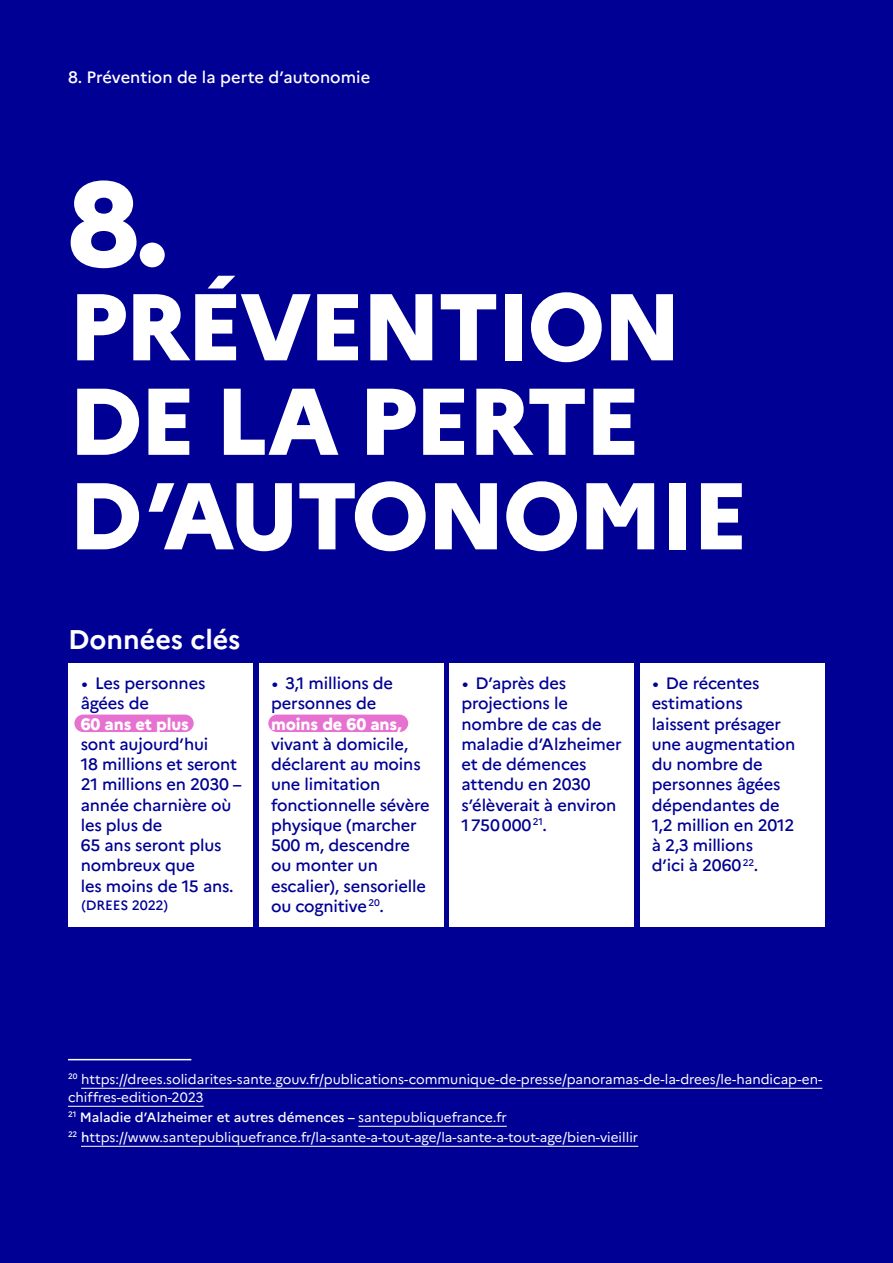
<style>
.page{position:relative;width:893px;height:1263px;background:#000094}
.page>*{position:absolute;margin:0;border:0;box-sizing:border-box;transform-origin:0 0}
.t1{font:800 118.5px "Marianne";color:#fff}
.t2{font:800 94.5px/94.5px "Marianne";letter-spacing:-.035em;color:#fff}
.t3{font:700 27px "Marianne";color:#fff}
.t4{font:500 16.5px/20.2px "Marianne";letter-spacing:-.01em;color:#000094}
.t5{font:500 16.5px "Marianne";color:#fff}
.t6{font:800 16.5px "Marianne";letter-spacing:-.01em;color:#fff}
.t7{font:13.5px/18px "Marianne";color:#fff}
.t8{font:500 13.5px "Marianne";letter-spacing:-.01em;color:#000094}
.s1{font-weight:500}
</style>
<div class="page">
<div style="left:449px;top:663px;width:185px;height:264px;background:#fff"></div>
<div style="left:68px;top:663px;width:185px;height:264px;background:#fff"></div>
<div style="left:259px;top:663px;width:184px;height:264px;background:#fff"></div>
<div style="left:640px;top:663px;width:185px;height:264px;background:#fff"></div>
<div style="left:74px;top:714px;width:120px;height:18px;background:#e771d0;border-radius:9px"></div>
<div style="left:268px;top:714px;width:140px;height:18px;background:#e771d0;border-radius:9px"></div>
<hr style="left:68px;top:1059px;width:123px;height:1px;background:#fff">
<hr style="left:81px;top:1088px;width:741px;height:1px;background:#fff">
<hr style="left:68px;top:1106px;width:136px;height:1px;background:#fff">
<hr style="left:358px;top:1126px;width:149px;height:1px;background:#fff">
<hr style="left:81px;top:1146px;width:557px;height:1px;background:#fff">
<p class="t5" style="left:68px;top:64px;width:304px">8. Prévention de la perte d’autonomie</p>
<h1 class="t1" style="left:68px;top:132px;width:102px">8.</h1>
<h2 class="t2" style="left:68px;top:272px;width:682px">PRÉVENTION<br>DE LA PERTE<br>D’AUTONOMIE</h2>
<h3 class="t3" style="left:68px;top:619px;width:174px">Données clés</h3>
<p class="t4" style="left:81px;top:672px;width:126px">• Les personnes âgées de</p>
<p class="t6" style="left:81px;top:711px;width:109px">60 ans et plus</p>
<p class="t4" style="left:81px;top:733px;width:162px">sont aujourd’hui<br>18 millions et seront<br>21 millions en 2030 – année charnière où les plus de<br>65 ans seront plus nombreux que<br>les moins de 15 ans.</p>
<p class="t8" style="left:82px;top:894px;width:88px">(DREES 2022)</p>
<p class="t4" style="left:271px;top:672px;width:124px">• 3,1 millions de personnes de</p>
<p class="t6" style="left:271px;top:711px;width:132px">moins de 60 ans,</p>
<p class="t4" style="left:271px;top:733px;width:160px">vivant à domicile, déclarent au moins une limitation fonctionnelle sévère physique (marcher<br>500 m, descendre ou monter un escalier), sensorielle ou cognitive <sup>20</sup>.</p>
<p class="t4" style="left:461px;top:672px;width:162px">• D’après des projections le nombre de cas de maladie d’Alzheimer et de démences attendu en 2030 s’élèverait à environ<br>1 750 000 <sup>21</sup>.</p>
<p class="t4" style="left:652px;top:672px;width:145px">• De récentes estimations laissent présager une augmentation du nombre de personnes âgées dépendantes de<br>1,2 million en 2012 à 2,3 millions<br>d’ici à 2060 <sup>22</sup>.</p>
<p class="t7" style="left:68px;top:1069px;width:756px"><sup>20</sup> https://drees.solidarites-sante.gouv.fr/publications-communique-de-presse/panoramas-de-la-drees/le-handicap-en&shy;chiffres-edition-2023</p>
<p class="t7" style="left:68px;top:1106px;width:572px;line-height:20px"><sup>21</sup> <span class="s1">Maladie d’Alzheimer et autres démences –</span> santepubliquefrance.fr<br><sup>22</sup> <span class="s1">h</span>ttps://www.santepubliquefrance.fr/la-sante-a-tout-age/la-sante-a-tout-age/bien-vieillir</p>
</div>
